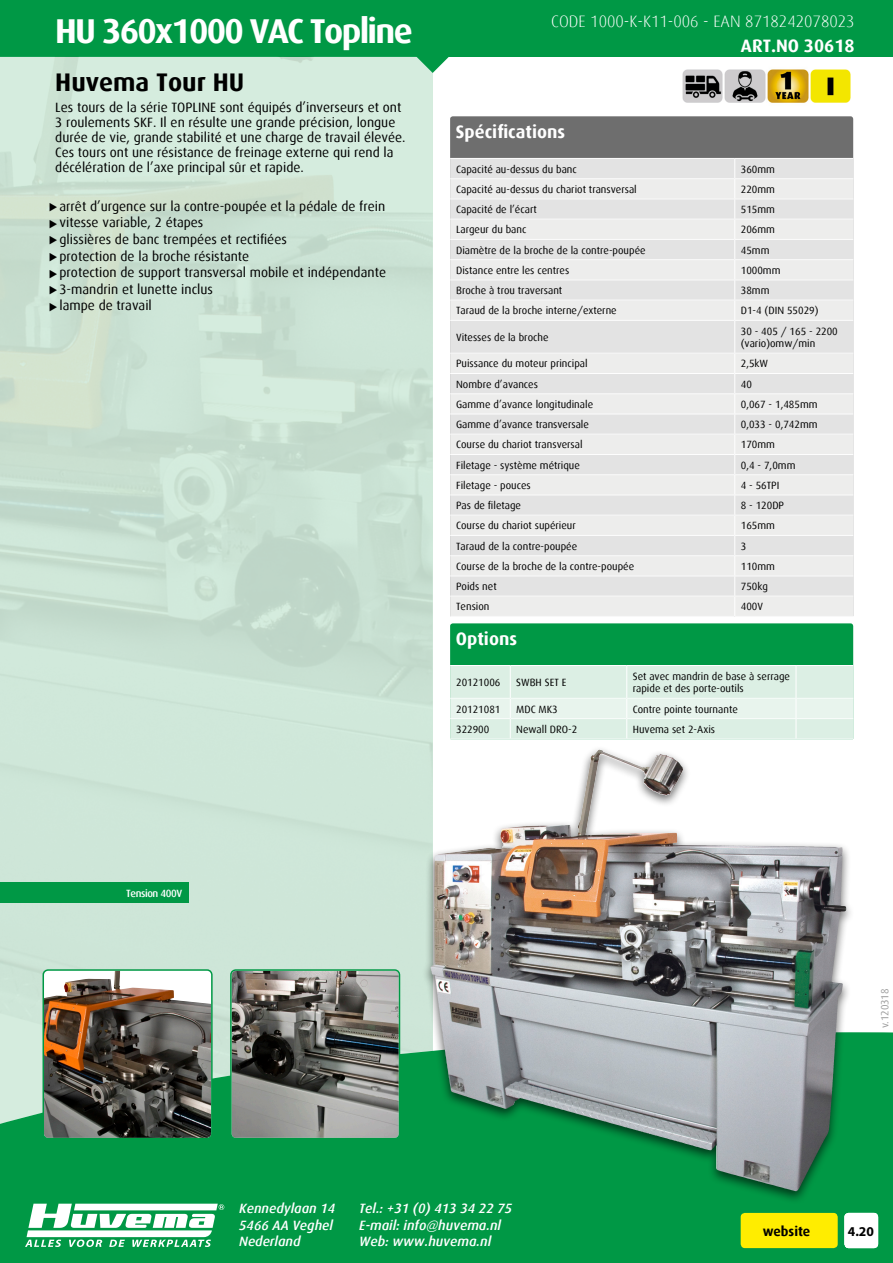
<style>
.page{position:relative;width:893px;height:1263px;background:#fff}
.page>*{position:absolute;margin:0;border:0;box-sizing:border-box;transform-origin:0 0}
.t1{font:700 34.5px "Dax";letter-spacing:-.05em;color:#fff}
.headline1{font:700 25.5px "Dax";color:#000}
.table_headline{font:700 18px "Dax";color:#fff}
.sku{font:700 18px "Dax";color:#fff}
.t2{font:300 16.5px "Dax";color:#fff}
.desc-comm{font:13.5px/15px "Dax";color:#000}
.t3{font:italic 500 13.5px "Dax";color:#fff}
.button{font:700 13.5px "Dax";color:#000}
.t4{font:700 13.5px "Myriad Pro";color:#000}
.table_body{font:10.5px/12.6px "Dax";color:#000}
.spec_label{font:500 10.5px "Dax";letter-spacing:-.04em;color:#fff}
.t5{font:10.5px "Dax";letter-spacing:-.02em;color:#9c9c9c}
</style>
<div class="page">
<div style="left:0;top:1032px;width:893px;height:231px;background:#009845"></div>
<svg style="left:433px;top:56px;width:28px;height:17px"></svg>
<div style="left:0;top:0;width:893px;height:56px;background:#009845"></div>
<svg style="left:25px;top:1204px;width:199px;height:43px"></svg>
<img style="left:0;top:56px;width:433px;height:1068px">
<img style="left:682px;top:69px;width:169px;height:34px">
<div style="left:422px;top:746px;width:433px;height:458px;background:#000;opacity:.61"></div>
<img style="left:434px;top:752px;width:163px;height:213px">
<img style="left:46px;top:972px;width:164px;height:164px">
<div style="left:43px;top:969px;width:170px;height:170px;border:2px solid #009845;border-radius:5px"></div>
<img style="left:233px;top:972px;width:164px;height:164px">
<div style="left:230px;top:969px;width:170px;height:170px;border:2px solid #009845;border-radius:5px"></div>
<div style="left:741px;top:1213px;width:97px;height:35px;background:#ffed00;border-radius:4px"></div>
<div style="left:0;top:883px;width:188px;height:20px;background:#009845"></div>
<svg style="left:450px;top:116px;width:404px;height:501px;background:#dedede"></svg>
<svg style="left:450px;top:623px;width:404px;height:117px;background:#91d1ad"></svg>
<div style="left:844px;top:1213px;width:34px;height:35px;background:#fff;border-radius:4px"></div>
<svg style="left:50px;top:203px;width:7px;height:9px"></svg>
<svg style="left:50px;top:220px;width:7px;height:8px"></svg>
<svg style="left:50px;top:236px;width:7px;height:9px"></svg>
<svg style="left:50px;top:253px;width:7px;height:8px"></svg>
<svg style="left:50px;top:269px;width:7px;height:9px"></svg>
<svg style="left:50px;top:286px;width:7px;height:8px"></svg>
<svg style="left:50px;top:302px;width:7px;height:9px"></svg>
<p class="t1" style="left:55px;top:11px;width:359px">HU 360x1000 VAC Topline</p>
<p class="headline1" style="left:55px;top:68px;width:191px">Huvema Tour HU</p>
<p class="desc-comm" style="left:55px;top:100px;width:352px">Les tours de la série TOPLINE sont équipés d’inverseurs et ont 3 roulements SKF. Il en résulte une grande précision, longue durée de vie, grande stabilité et une charge de travail élevée.<br>Ces tours ont une résistance de freinage externe qui rend la décélération de l’axe principal sûr et rapide.</p>
<p class="desc-comm" style="left:60px;top:199px;width:327px">arrêt d’urgence sur la contre-poupée et la pédale de frein</p>
<p class="desc-comm" style="left:60px;top:215px;width:145px">vitesse variable, 2 étapes</p>
<p class="desc-comm" style="left:60px;top:232px;width:229px">glissières de banc trempées et rectifiées</p>
<p class="desc-comm" style="left:60px;top:248px;width:191px">protection de la broche résistante</p>
<p class="desc-comm" style="left:60px;top:265px;width:328px">protection de support transversal mobile et indépendante</p>
<p class="desc-comm" style="left:60px;top:281px;width:155px">3-mandrin et lunette inclus</p>
<p class="desc-comm" style="left:60px;top:298px;width:94px">lampe de travail</p>
<p class="t2" style="left:551px;top:12px;width:305px">CODE 1000-K-K11-006 - EAN 8718242078023</p>
<p class="sku" style="left:741px;top:35px;width:115px">ART.NO 30618</p>
<p class="table_headline" style="left:456px;top:122px;width:111px">Spécifications</p>
<p class="table_body" style="left:456px;top:163px;width:122px">Capacité au-dessus du banc</p>
<p class="table_body" style="left:741px;top:163px;width:36px">360mm</p>
<p class="table_body" style="left:456px;top:183px;width:182px">Capacité au-dessus du chariot transversal</p>
<p class="table_body" style="left:741px;top:183px;width:36px">220mm</p>
<p class="table_body" style="left:456px;top:203px;width:82px">Capacité de l’écart</p>
<p class="table_body" style="left:741px;top:203px;width:36px">515mm</p>
<p class="table_body" style="left:456px;top:224px;width:72px">Largeur du banc</p>
<p class="table_body" style="left:741px;top:224px;width:36px">206mm</p>
<p class="table_body" style="left:456px;top:244px;width:191px">Diamètre de la broche de la contre-poupée</p>
<p class="table_body" style="left:741px;top:244px;width:30px">45mm</p>
<p class="table_body" style="left:456px;top:264px;width:115px">Distance entre les centres</p>
<p class="table_body" style="left:741px;top:264px;width:41px">1000mm</p>
<p class="table_body" style="left:456px;top:284px;width:108px">Broche à trou traversant</p>
<p class="table_body" style="left:741px;top:284px;width:30px">38mm</p>
<p class="table_body" style="left:456px;top:305px;width:162px">Taraud de la broche interne/externe</p>
<p class="table_body" style="left:741px;top:305px;width:79px">D1-4 (DIN 55029)</p>
<p class="table_body" style="left:456px;top:331px;width:94px">Vitesses de la broche</p>
<p class="table_body" style="left:741px;top:325px;width:99px">30 - 405 / 165 - 2200 (vario)omw/min</p>
<p class="table_body" style="left:456px;top:358px;width:133px">Puissance du moteur principal</p>
<p class="table_body" style="left:741px;top:358px;width:29px">2,5kW</p>
<p class="table_body" style="left:456px;top:378px;width:83px">Nombre d’avances</p>
<p class="table_body" style="left:741px;top:378px;width:13px">40</p>
<p class="table_body" style="left:456px;top:398px;width:139px">Gamme d’avance longitudinale</p>
<p class="table_body" style="left:741px;top:398px;width:78px">0,067 - 1,485mm</p>
<p class="table_body" style="left:456px;top:418px;width:134px">Gamme d’avance transversale</p>
<p class="table_body" style="left:741px;top:418px;width:78px">0,033 - 0,742mm</p>
<p class="table_body" style="left:456px;top:439px;width:128px">Course du chariot transversal</p>
<p class="table_body" style="left:741px;top:439px;width:36px">170mm</p>
<p class="table_body" style="left:456px;top:459px;width:125px">Filetage - système métrique</p>
<p class="table_body" style="left:741px;top:459px;width:56px">0,4 - 7,0mm</p>
<p class="table_body" style="left:456px;top:479px;width:76px">Filetage - pouces</p>
<p class="table_body" style="left:741px;top:479px;width:40px">4 - 56TPI</p>
<p class="table_body" style="left:456px;top:499px;width:66px">Pas de filetage</p>
<p class="table_body" style="left:741px;top:499px;width:45px">8 - 120DP</p>
<p class="table_body" style="left:456px;top:520px;width:121px">Course du chariot supérieur</p>
<p class="table_body" style="left:741px;top:520px;width:36px">165mm</p>
<p class="table_body" style="left:456px;top:540px;width:123px">Taraud de la contre-poupée</p>
<p class="table_body" style="left:741px;top:540px;width:7px">3</p>
<p class="table_body" style="left:456px;top:560px;width:180px">Course de la broche de la contre-poupée</p>
<p class="table_body" style="left:741px;top:560px;width:36px">110mm</p>
<p class="table_body" style="left:456px;top:580px;width:42px">Poids net</p>
<p class="table_body" style="left:741px;top:580px;width:29px">750kg</p>
<p class="table_body" style="left:456px;top:601px;width:35px">Tension</p>
<p class="table_body" style="left:741px;top:601px;width:24px">400V</p>
<p class="table_headline" style="left:456px;top:629px;width:63px">Options</p>
<p class="table_body" style="left:456px;top:676px;width:46px">20121006</p>
<p class="table_body" style="left:516px;top:676px;width:52px">SWBH SET E</p>
<p class="table_body" style="left:633px;top:670px;width:159px">Set avec mandrin de base à serrage rapide et des porte-outils</p>
<p class="table_body" style="left:456px;top:703px;width:46px">20121081</p>
<p class="table_body" style="left:516px;top:703px;width:43px">MDC MK3</p>
<p class="table_body" style="left:633px;top:703px;width:107px">Contre pointe tournante</p>
<p class="table_body" style="left:456px;top:723px;width:35px">322900</p>
<p class="table_body" style="left:516px;top:723px;width:63px">Newall DRO-2</p>
<p class="table_body" style="left:633px;top:723px;width:84px">Huvema set 2-Axis</p>
<p class="spec_label" style="left:126px;top:887px;width:57px">Tension 400V</p>
<p class="t5" style="left:879px;top:1028px;width:41px;rotate:-90deg">v.120318</p>
<p class="t3" style="left:239px;top:1201px;width:98px">Kennedylaan 14</p>
<p class="t3" style="left:359px;top:1201px;width:155px">Tel.: +31 (0) 413 34 22 75</p>
<p class="t3" style="left:239px;top:1217px;width:95px">5466 AA Veghel</p>
<p class="t3" style="left:359px;top:1217px;width:143px">E-mail: info@huvema.nl</p>
<p class="t3" style="left:239px;top:1233px;width:63px">Nederland</p>
<p class="t3" style="left:359px;top:1233px;width:134px">Web: www.huvema.nl</p>
<p class="button" style="left:763px;top:1223px;width:49px">website</p>
<p class="t4" style="left:848px;top:1222px;width:27px">4.20</p>
</div>
